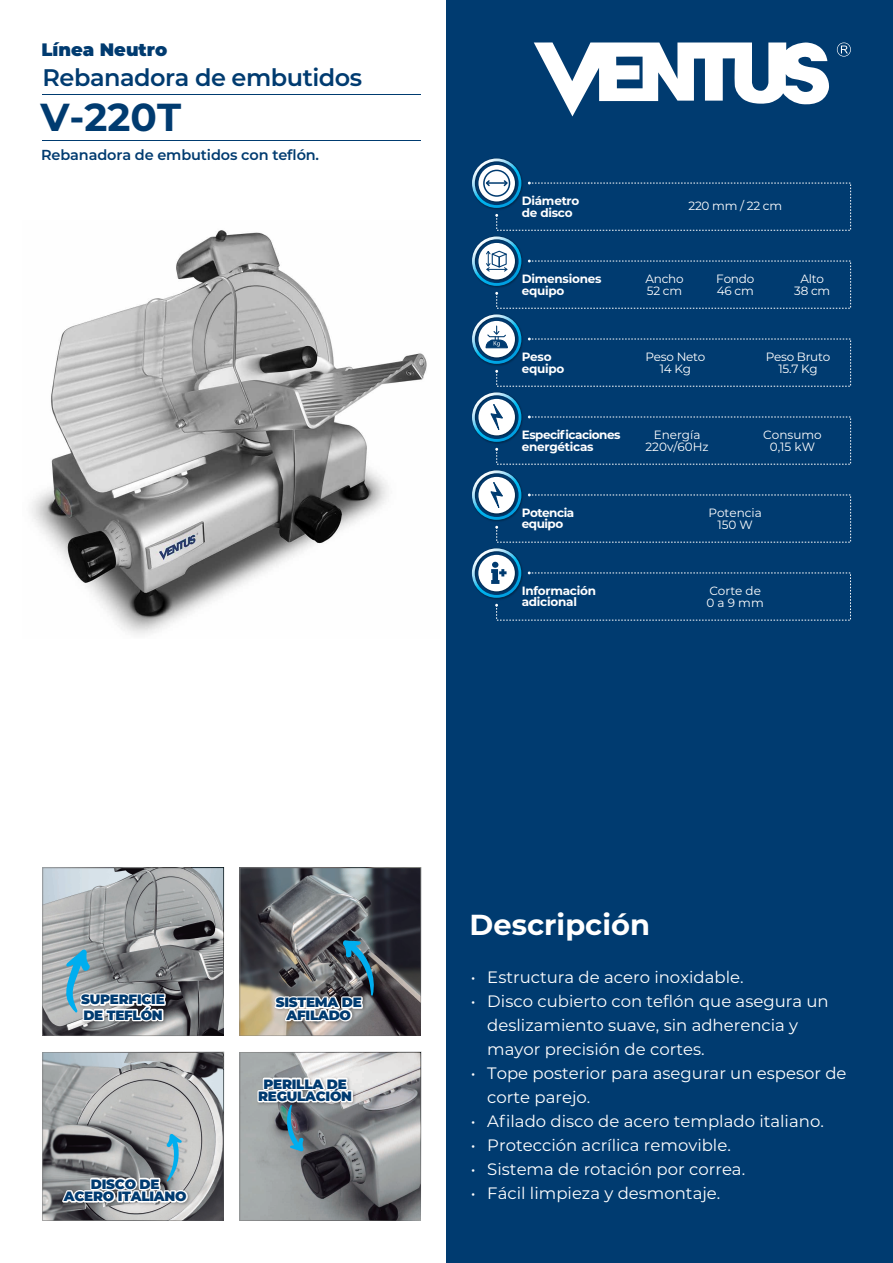
<style>
.page{position:relative;width:893px;height:1263px;background:#fff}
.page>*{position:absolute;margin:0;border:0;box-sizing:border-box;transform-origin:0 0}
.t1{font:700 39px "Montserrat";color:#003b70}
.t2{font:700 28.95px "Montserrat";color:#fff}
.t3{font:600 24px "Montserrat";letter-spacing:-.02em;color:#003b70}
.t4{font:900 18px "Montserrat";color:#003b70}
.t5{font:16.5px/24px "Montserrat";color:#fff}
.t6{font:600 14.55px "Montserrat";letter-spacing:-.01em;color:#003b70}
.t7{font:900 13.5px/12.5px "Montserrat";letter-spacing:-.02em;color:#003b70;text-align:center}
.t8{font:12px/11.6px "Montserrat";letter-spacing:-.02em;color:#fff;text-align:center}
.t9{font:700 12px/11.6px "Montserrat";letter-spacing:-.02em;color:#fff}
.t10{font:12px/11.6px "Montserrat";color:#fff;text-align:center}
.t11{font:700 12px/11.6px "Montserrat";letter-spacing:-.04em;color:#fff}
</style>
<div class="page">
<div style="left:446px;top:0;width:447px;height:1263px;background:#003b70"></div>
<svg style="left:534px;top:42px;width:295px;height:74px"></svg>
<svg style="left:837px;top:43px;width:14px;height:14px"></svg>
<hr style="left:43px;top:95px;width:378px;height:1px;background:#003b70">
<hr style="left:43px;top:140px;width:378px;height:1px;background:#003b70">
<svg style="left:239px;top:1051px;width:182px;height:170px;background:#96999c"></svg>
<svg style="left:239px;top:867px;width:182px;height:169px;background:#686a6c"></svg>
<svg style="left:42px;top:1051px;width:182px;height:170px;background:#a2a5a6"></svg>
<svg style="left:472px;top:159px;width:379px;height:461px"></svg>
<svg style="left:42px;top:867px;width:182px;height:169px;background:#959b9e"></svg>
<img style="left:31px;top:230px;width:396px;height:405px">
<p class="t4" style="left:42px;top:36px;width:127px">Línea Neutro</p>
<h3 class="t3" style="left:43px;top:61px;width:321px">Rebanadora de embutidos</h3>
<h1 class="t1" style="left:40px;top:89px;width:142px">V-220T</h1>
<p class="t6" style="left:41px;top:144px;width:280px">Rebanadora de embutidos con teflón.</p>
<p class="t9" style="left:522px;top:194px;width:59px">Diámetro de disco</p>
<p class="t8" style="left:688px;top:200px;width:95px">220 mm / 22 cm</p>
<p class="t9" style="left:522px;top:272px;width:81px">Dimensiones equipo</p>
<p class="t8" style="left:794px;top:273px;width:38px">Alto<br>38 cm</p>
<p class="t8" style="left:645px;top:273px;width:40px;text-align:left">Ancho<br>52 cm</p>
<p class="t8" style="left:716px;top:273px;width:39px;text-align:left">Fondo<br>46 cm</p>
<p class="t9" style="left:522px;top:350px;width:44px">Peso equipo</p>
<p class="t8" style="left:766px;top:351px;width:66px">Peso Bruto<br>15.7 Kg</p>
<p class="t8" style="left:645px;top:351px;width:61px">Peso Neto<br>14 Kg</p>
<p class="t11" style="left:522px;top:428px;width:100px">Especificaciones energéticas</p>
<p class="t10" style="left:763px;top:429px;width:60px">Consumo<br>0,15 kW</p>
<p class="t10" style="left:645px;top:429px;width:65px">Energía<br>220v/60Hz</p>
<p class="t11" style="left:522px;top:506px;width:54px">Potencia equipo</p>
<p class="t10" style="left:708px;top:507px;width:55px">Potencia<br>150 W</p>
<p class="t9" style="left:522px;top:584px;width:76px">Información adicional</p>
<p class="t10" style="left:706px;top:585px;width:59px;text-align:left">Corte de<br>0 a 9 mm</p>
<p class="t7" style="left:81px;top:991px;width:85px;line-height:15.5px;text-align:left">SUPERFICIE<br>DE TEFLÓN</p>
<p class="t7" style="left:64px;top:1177px;width:124px">DISCO DE<br>ACERO ITALIANO</p>
<p class="t7" style="left:276px;top:995px;width:87px">SISTEMA DE<br>AFILADO</p>
<p class="t7" style="left:258px;top:1077px;width:95px">PERILLA DE<br>REGULACIÓN</p>
<h2 class="t2" style="left:470px;top:904px;width:182px">Descripción</h2>
<p class="t5" style="left:471px;top:965px;width:6px">• •</p>
<p class="t5" style="left:471px;top:1061px;width:6px">•</p>
<p class="t5" style="left:471px;top:1109px;width:6px;text-align:justify">• • • •</p>
<p class="t5" style="left:487px;top:965px;width:361px">Estructura de acero inoxidable.<br>Disco cubierto con teflón que asegura un deslizamiento suave, sin adherencia y mayor precisión de cortes.<br>Tope posterior para asegurar un espesor de corte parejo.<br>Afilado disco de acero templado italiano.<br>Protección acrílica removible.<br>Sistema de rotación por correa.<br>Fácil limpieza y desmontaje.</p>
</div>
